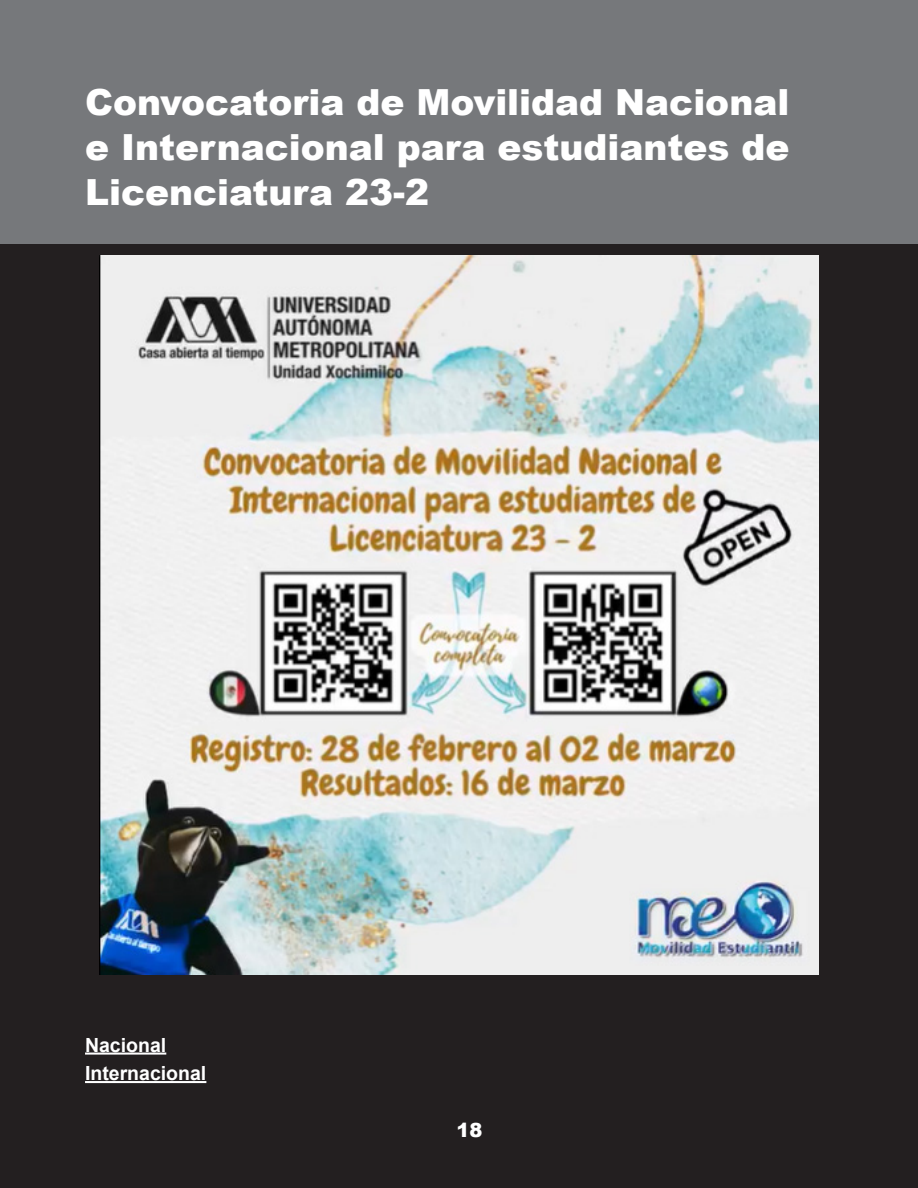
<style>
.page{position:relative;width:918px;height:1188px;background:#fff}
.page>*{position:absolute;margin:0;border:0;box-sizing:border-box;transform-origin:0 0}
.cabeza1Convocatorias{font:900 36px/45px "Arial";color:#fff;text-align:justify}
.cuerpoArticulos_sin{font:700 19.5px "Arial";color:#fff}
.t1{font:900 19.5px "Arial";color:#fff}
</style>
<div class="page">
<div style="left:0;top:244px;width:918px;height:944px;background:#231f20"></div>
<div style="left:0;top:0;width:918px;height:244px;background:#76787b"></div>
<hr style="left:85px;top:1053px;width:81px;height:2px;background:#fff">
<hr style="left:85px;top:1081px;width:121px;height:2px;background:#fff">
<img style="left:99px;top:255px;width:720px;height:720px">
<p class="cabeza1Convocatorias" style="left:85px;top:79px;width:706px">Convocatoria de Movilidad Nacional e Internacional para estudiantes de Licenciatura 23-2</p>
<p class="cuerpoArticulos_sin" style="left:85px;top:1031px;width:83px">Nacional</p>
<p class="cuerpoArticulos_sin" style="left:85px;top:1059px;width:123px">Internacional</p>
<p class="t1" style="left:456px;top:1116px;width:28px">18</p>
</div>
